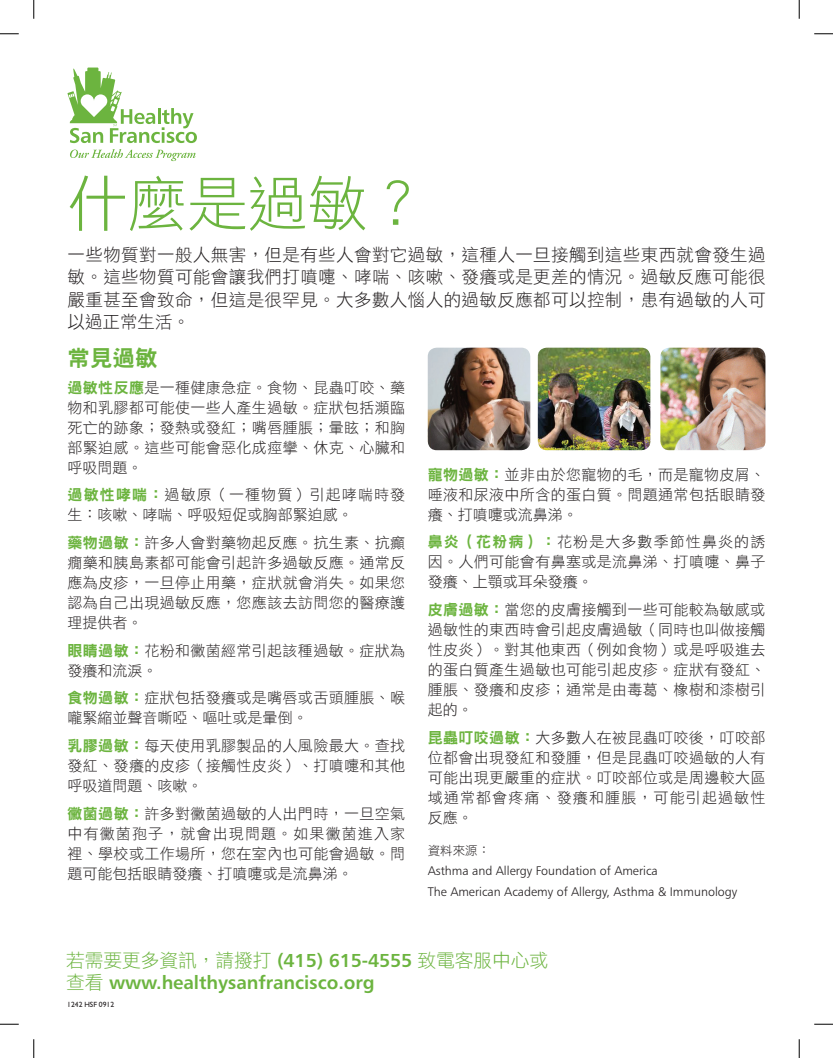
<style>
.page{position:relative;width:833px;height:1058px;background:#fff}
.page>*{position:absolute;margin:0;border:0;box-sizing:border-box;transform-origin:0 0}
.t1{font:60px "DF Hei Std W3";color:#6cb43f}
.subhead{font:22.5px "DF Hei Std W9";color:#6cb43f}
.t2{font:18.75px/22.5px "Humanist 777 BT Bold B";letter-spacing:-.005em;color:#6cb43f}
.t3{font:17.5px/22.5px "DF Hei Std W3";letter-spacing:.025em;color:#231f20;text-align:justify}
.subhead-2{font:15px/20px "DF Hei Std W3";letter-spacing:.025em;color:#231f20;text-align:justify}
.subhead-3{font:15px/20px "DF Hei Std W3";color:#231f20}
.subhead-4{font:12.5px "Humanist 777 BT Light B";color:#231f20}
.t4{font:12.5px "DF Hei Std W3";color:#231f20}
.t5{font:7.5px "Humanist 521 BT";color:#231f20}
.s1{font-family:"DF Hei Std W9";color:#6cb43f}
.s2{font-family:"DF Hei Std W3"}
</style>
<div class="page">
<img style="left:428px;top:348px;width:102px;height:102px">
<img style="left:538px;top:348px;width:112px;height:102px">
<img style="left:660px;top:348px;width:105px;height:102px">
<svg style="left:70px;top:149px;width:125px;height:12px"></svg>
<svg style="left:68px;top:68px;width:129px;height:75px"></svg>
<svg style="left:0;top:33px;width:19px;height:2px"></svg>
<svg style="left:814px;top:33px;width:19px;height:2px"></svg>
<svg style="left:0;top:1023px;width:19px;height:2px"></svg>
<svg style="left:814px;top:1023px;width:19px;height:2px"></svg>
<svg style="left:33px;top:0;width:2px;height:19px"></svg>
<svg style="left:33px;top:1039px;width:2px;height:19px"></svg>
<svg style="left:798px;top:0;width:2px;height:19px"></svg>
<svg style="left:798px;top:1039px;width:2px;height:19px"></svg>
<p class="t1" style="left:68px;top:171px;width:362px">什麼是過敏？</p>
<p class="t3" style="left:68px;top:243px;width:699px">一些物質對一般人無害，但是有些人會對它過敏，這種人一旦接觸到這些東西就會發生過敏。這些物質可能會讓我們打噴嚏、哮喘、咳嗽、發癢或是更差的情況。過敏反應可能很嚴重甚至會致命，但這是很罕見。大多數人惱人的過敏反應都可以控制，患有過敏的人可以過正常生活。</p>
<p class="subhead" style="left:68px;top:345px;width:91px">常見過敏</p>
<p class="subhead-2" style="left:68px;top:377px;width:339px"><span class="s1">過敏性反應</span>是一種健康急症。食物、昆蟲叮咬、藥物和乳膠都可能使一些人產生過敏。症狀包括瀕臨死亡的跡象；發熱或發紅；嘴唇腫脹；暈眩；和胸部緊迫感。這些可能會惡化成痙攣、休克、心臟和呼吸問題。</p>
<p class="subhead-3" style="left:68px;top:484px;width:339px"><span class="s1">過敏性哮喘：</span>過敏原（一種物質）引起哮喘時發生：咳嗽、哮喘、呼吸短促或胸部緊迫感。</p>
<p class="subhead-2" style="left:68px;top:532px;width:339px"><span class="s1">藥物過敏：</span>許多人會對藥物起反應。抗生素、抗癲癇藥和胰島素都可能會引起許多過敏反應。通常反應為皮疹，一旦停止用藥，症狀就會消失。如果您認為自己出現過敏反應，您應該去訪問您的醫療護理提供者。</p>
<p class="subhead-2" style="left:68px;top:640px;width:339px"><span class="s1">眼睛過敏：</span>花粉和黴菌經常引起該種過敏。症狀為發癢和流淚。</p>
<p class="subhead-2" style="left:68px;top:687px;width:339px"><span class="s1">食物過敏：</span>症狀包括發癢或是嘴唇或舌頭腫脹、喉嚨緊縮並聲音嘶啞、嘔吐或是暈倒。</p>
<p class="subhead-2" style="left:68px;top:735px;width:339px"><span class="s1">乳膠過敏：</span>每天使用乳膠製品的人風險最大。查找發紅、發癢的皮疹（接觸性皮炎）、打噴嚏和其他呼吸道問題、咳嗽。</p>
<p class="subhead-2" style="left:68px;top:803px;width:339px"><span class="s1">黴菌過敏：</span>許多對黴菌過敏的人出門時，一旦空氣中有黴菌孢子，就會出現問題。如果黴菌進入家裡、學校或工作場所，您在室內也可能會過敏。問題可能包括眼睛發癢、打噴嚏或是流鼻涕。</p>
<p class="subhead-2" style="left:428px;top:464px;width:339px"><span class="s1">寵物過敏：</span>並非由於您寵物的毛，而是寵物皮屑、唾液和尿液中所含的蛋白質。問題通常包括眼睛發癢、打噴嚏或流鼻涕。</p>
<p class="subhead-2" style="left:428px;top:531px;width:339px"><span class="s1">鼻炎（花粉病）：</span>花粉是大多數季節性鼻炎的誘因。人們可能會有鼻塞或是流鼻涕、打噴嚏、鼻子發癢、上顎或耳朵發癢。</p>
<p class="subhead-2" style="left:428px;top:599px;width:339px"><span class="s1">皮膚過敏：</span>當您的皮膚接觸到一些可能較為敏感或過敏性的東西時會引起皮膚過敏（同時也叫做接觸性皮炎）。對其他東西（例如食物）或是呼吸進去的蛋白質產生過敏也可能引起皮疹。症狀有發紅、腫脹、發癢和皮疹；通常是由毒葛、橡樹和漆樹引起的。</p>
<p class="subhead-2" style="left:428px;top:727px;width:339px"><span class="s1">昆蟲叮咬過敏：</span>大多數人在被昆蟲叮咬後，叮咬部位都會出現發紅和發腫，但是昆蟲叮咬過敏的人有可能出現更嚴重的症狀。叮咬部位或是周邊較大區域通常都會疼痛、發癢和腫脹，可能引起過敏性反應。</p>
<p class="t4" style="left:428px;top:843px;width:64px">資料來源：</p>
<p class="subhead-4" style="left:428px;top:863px;width:231px">Asthma and Allergy Foundation of America</p>
<p class="subhead-4" style="left:428px;top:883px;width:311px">The American Academy of Allergy, Asthma &amp; Immunology</p>
<p class="t2" style="left:66px;top:948px;width:483px"><span class="s2">若需要更多資訊，請撥打</span> (415) 615-4555 <span class="s2">致電客服中心或查看</span> www.healthysanfrancisco.org</p>
<p class="t5" style="left:67px;top:1000px;width:48px">1242 HSF 0912</p>
</div>
